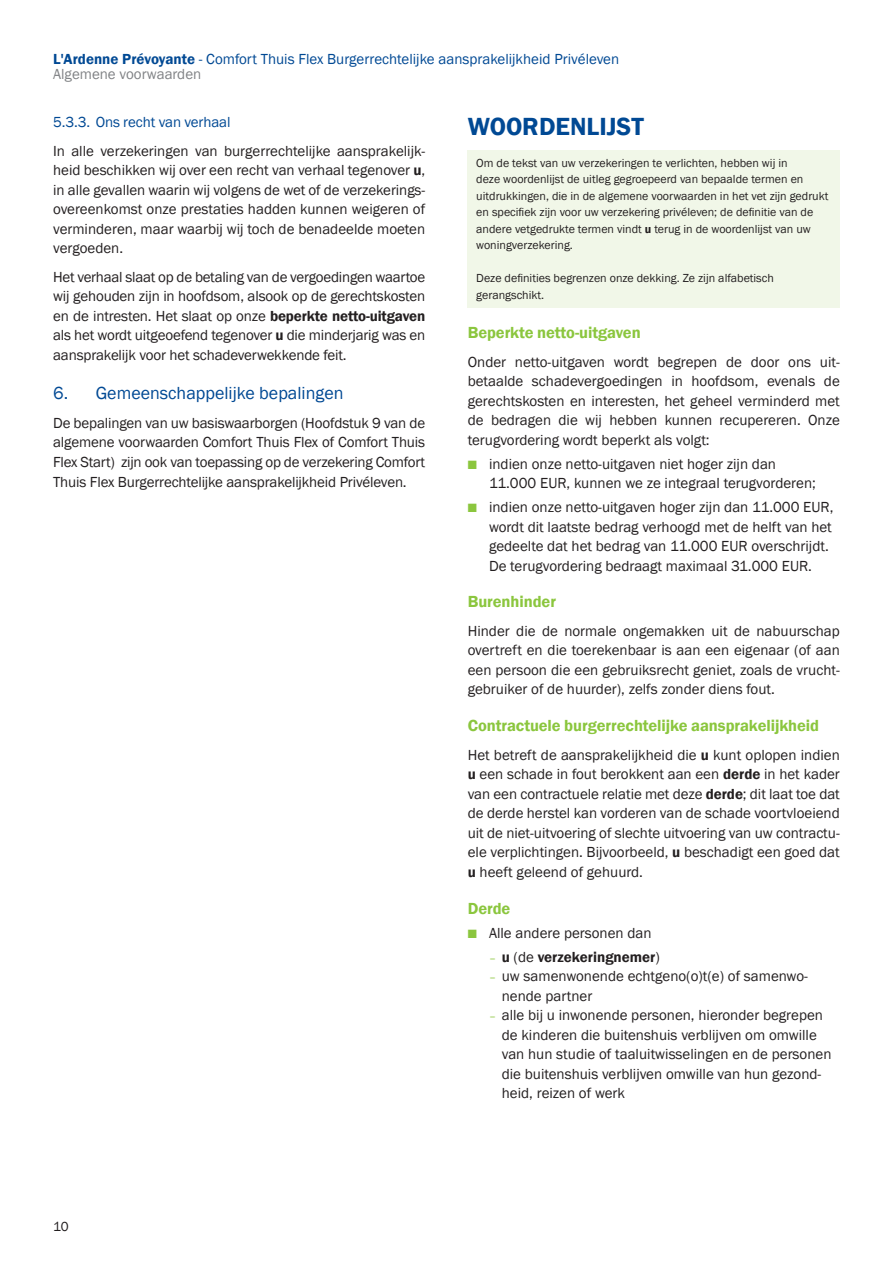
<style>
.page{position:relative;width:893px;height:1263px;background:#fff}
.page>*{position:absolute;margin:0;border:0;box-sizing:border-box;transform-origin:0 0}
.P_-_Titel_Hoofdstuk{font:600 25.5px "Franklin Gothic";color:#004994}
.t1{font:18px "Franklin Gothic";color:#004994}
.L_-_Sub_Lexicon{font:600 16.5px "Franklin Gothic";letter-spacing:-.005em;color:#8bc63e}
.P_-_Body{font:15px/19.5px "Franklin Gothic";color:#231f20;text-align:justify}
.t2{font:15px/15px "Franklin Gothic";color:#004994}
.t3{font:600 15px "Franklin Gothic";color:#231f20}
.t4{font:13.5px "Franklin Gothic";color:#231f20}
.T_-_Body_tabel{font:12px/16.5px "Franklin Gothic";color:#231f20}
.s1{font-weight:600}
.s2{color:#808285}
.s3{color:#8bc63e}
.s4{font-weight:400;font-size:12px;color:#8bc63e}
.s5{font-weight:400}
.s6{font-size:12px;color:#8bc63e}
</style>
<div class="page">
<div style="left:468px;top:150px;width:372px;height:157px;background:#f1f7e8"></div>
<p class="t2" style="left:53px;top:51px;width:567px"><span class="s1">L'Ardenne Prévoyante</span> - Comfort Thuis Flex Burgerrechtelijke aansprakelijkheid Privéleven<br><span class="s2">Algemene voorwaarden</span></p>
<p class="P_-_Titel_Hoofdstuk" style="left:468px;top:111px;width:178px">WOORDENLIJST</p>
<p class="T_-_Body_tabel" style="left:476px;top:155px;width:354px">Om de tekst van uw verzekeringen te verlichten, hebben wij in<br>deze woordenlijst de uitleg gegroepeerd van bepaalde termen en uitdrukkingen, die in de algemene voorwaarden in het vet zijn gedrukt en specifiek zijn voor uw verzekering privéleven; de definitie van de andere vetgedrukte termen vindt <span class="s1">u</span> terug in de woordenlijst van uw woningverzekering.</p>
<p class="T_-_Body_tabel" style="left:476px;top:270px;width:299px">Deze definities begrenzen onze dekking. Ze zijn alfabetisch gerangschikt.</p>
<p class="L_-_Sub_Lexicon" style="left:468px;top:322px;width:175px">Beperkte netto-uitgaven</p>
<p class="P_-_Body" style="left:468px;top:352px;width:374px">Onder netto-uitgaven wordt begrepen de door ons uit&shy;betaalde schadevergoedingen in hoofdsom, evenals de gerechtskosten en interesten, het geheel verminderd met de bedragen die wij hebben kunnen recupereren. Onze terugvordering wordt beperkt als volgt:</p>
<p class="P_-_Body" style="left:489px;top:454px;width:328px;text-indent:-21px"><span class="s3">■</span> indien onze netto-uitgaven niet hoger zijn dan<br>11.000 EUR, kunnen we ze integraal terugvorderen;</p>
<p class="P_-_Body" style="left:489px;top:498px;width:346px;text-align:left;text-indent:-21px"><span class="s3">■</span> indien onze netto-uitgaven hoger zijn dan 11.000 EUR, wordt dit laatste bedrag verhoogd met de helft van het gedeelte dat het bedrag van 11.000 EUR overschrijdt.<br>De terugvordering bedraagt maximaal 31.000 EUR.</p>
<p class="L_-_Sub_Lexicon" style="left:468px;top:592px;width:90px">Burenhinder</p>
<p class="P_-_Body" style="left:468px;top:621px;width:374px">Hinder die de normale ongemakken uit de nabuurschap overtreft en die toerekenbaar is aan een eigenaar (of aan een persoon die een gebruiksrecht geniet, zoals de vrucht&shy;gebruiker of de huurder), zelfs zonder diens fout.</p>
<p class="L_-_Sub_Lexicon" style="left:468px;top:715px;width:353px">Contractuele burgerrechtelijke aansprakelijkheid</p>
<p class="P_-_Body" style="left:468px;top:745px;width:374px">Het betreft de aansprakelijkheid die <span class="s1">u</span> kunt oplopen indien <span class="s1">u</span> een schade in fout berokkent aan een <span class="s1">derde</span> in het kader van een contractuele relatie met deze <span class="s1">derde</span>; dit laat toe dat de derde herstel kan vorderen van de schade voortvloeiend uit de niet-uitvoering of slechte uitvoering van uw contractu&shy;ele verplichtingen. Bijvoorbeeld, <span class="s1">u</span> beschadigt een goed dat <span class="s1">u</span> heeft geleend of gehuurd.</p>
<p class="L_-_Sub_Lexicon" style="left:468px;top:898px;width:44px">Derde</p>
<p class="P_-_Body" style="left:468px;top:923px;width:185px"><span class="s3">■</span> Alle andere personen dan</p>
<p class="t3" style="left:489px;top:947px;width:172px"><span class="s4">–</span> u <span class="s5">(de</span> verzekeringnemer<span class="s5">)</span></p>
<p class="P_-_Body" style="left:502px;top:967px;width:308px;text-indent:-13px"><span class="s6">–</span> uw samenwonende echtgeno(o)t(e) of samenwo&shy;nende partner</p>
<p class="P_-_Body" style="left:502px;top:1006px;width:331px;text-align:left;text-indent:-13px"><span class="s6">–</span> alle bij u inwonende personen, hieronder begrepen de kinderen die buitenshuis verblijven om omwille van hun studie of taaluitwisselingen en de personen die buitenshuis verblijven omwille van hun gezond&shy;heid, reizen of werk</p>
<p class="t2" style="left:53px;top:115px;width:179px">5.3.3. Ons recht van verhaal</p>
<p class="P_-_Body" style="left:53px;top:142px;width:374px">In alle verzekeringen van burgerrechtelijke aansprakelijk&shy;heid beschikken wij over een recht van verhaal tegenover <span class="s1">u</span>, in alle gevallen waarin wij volgens de wet of de verzekerings&shy;overeenkomst onze prestaties hadden kunnen weigeren of verminderen, maar waarbij wij toch de benadeelde moeten vergoeden.</p>
<p class="P_-_Body" style="left:53px;top:268px;width:374px">Het verhaal slaat op de betaling van de vergoedingen waartoe wij gehouden zijn in hoofdsom, alsook op de gerechtskosten en de intresten. Het slaat op onze <span class="s1">beperkte netto-uitgaven </span>als het wordt uitgeoefend tegenover <span class="s1">u</span> die minderjarig was en aansprakelijk voor het schadeverwekkende feit.</p>
<p class="t1" style="left:53px;top:382px;width:292px">6. Gemeenschappelijke bepalingen</p>
<p class="P_-_Body" style="left:53px;top:414px;width:374px">De bepalingen van uw basiswaarborgen (Hoofdstuk 9 van de algemene voorwaarden Comfort Thuis Flex of Comfort Thuis Flex Start) zijn ook van toepassing op de verzekering Comfort Thuis Flex Burgerrechtelijke aansprakelijkheid Privéleven.</p>
<p class="t4" style="left:53px;top:1218px;width:17px">10</p>
</div>
